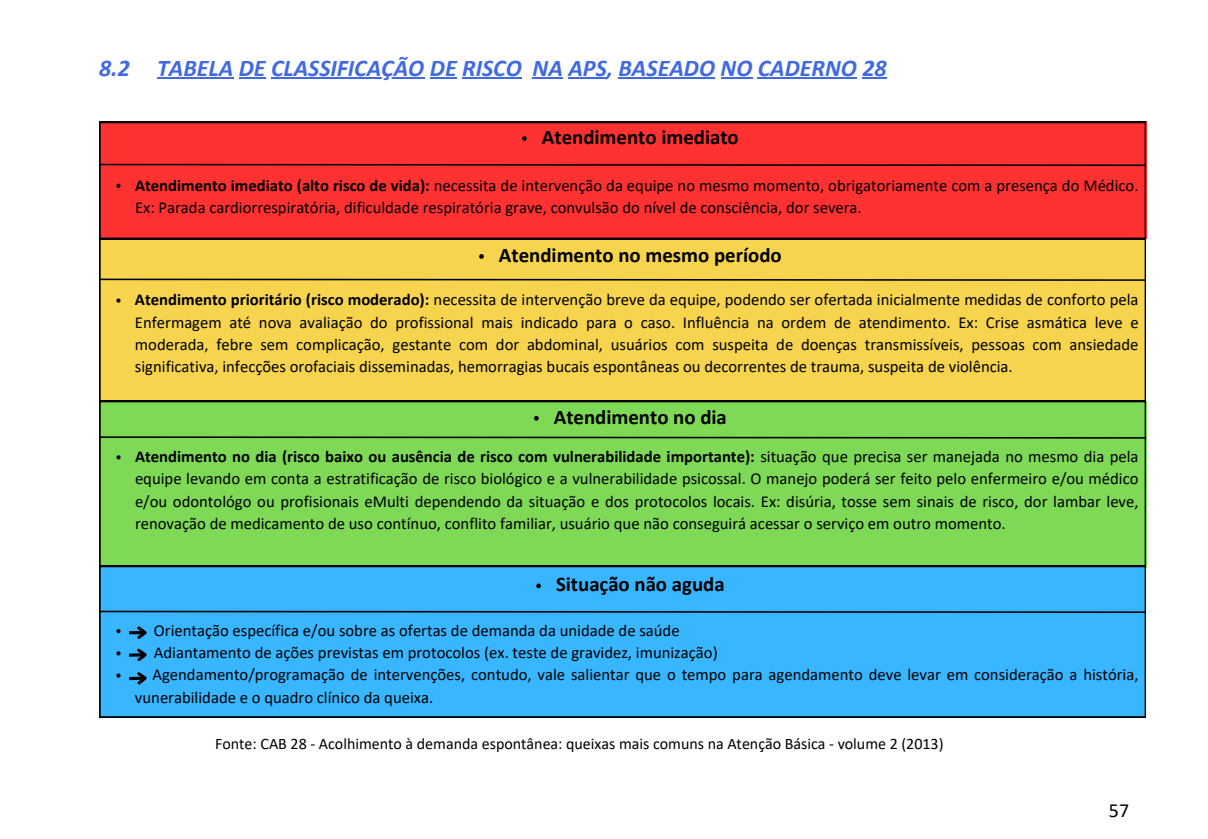
<style>
.page{position:relative;width:1208px;height:839px;background:#fff}
.page>*{position:absolute;margin:0;border:0;box-sizing:border-box;transform-origin:0 0}
.t1{font:italic 700 24px "Calibri";color:#4169e1}
.t2{font:700 20.8px "Calibri";color:#000}
.t3{font:20px "Calibri";color:#000}
.t4{font:16.6px/22.2px "Calibri";color:#000;text-align:justify}
.t5{font:16px "Calibri";color:#000}
.s1{font-weight:700}
</style>
<div class="page">
<hr style="left:157px;top:77px;width:76px;height:2px;background:#4169e1">
<hr style="left:239px;top:77px;width:27px;height:2px;background:#4169e1">
<hr style="left:271px;top:77px;width:153px;height:2px;background:#4169e1">
<hr style="left:430px;top:77px;width:27px;height:2px;background:#4169e1">
<hr style="left:462px;top:77px;width:60px;height:2px;background:#4169e1">
<hr style="left:532px;top:77px;width:31px;height:2px;background:#4169e1">
<hr style="left:568px;top:77px;width:39px;height:2px;background:#4169e1">
<hr style="left:618px;top:77px;width:97px;height:2px;background:#4169e1">
<hr style="left:720px;top:77px;width:32px;height:2px;background:#4169e1">
<hr style="left:758px;top:77px;width:99px;height:2px;background:#4169e1">
<hr style="left:862px;top:77px;width:24px;height:2px;background:#4169e1">
<div style="left:99px;top:239px;width:1046px;height:162px;background:#f6d44d"></div>
<div style="left:99px;top:122px;width:1046px;height:117px;background:#ff3131"></div>
<svg style="left:99px;top:163px;width:1048px;height:4px;background:#9a1d1d"></svg>
<svg style="left:99px;top:278px;width:1048px;height:4px;background:#95802e"></svg>
<svg style="left:522px;top:136px;width:5px;height:5px"></svg>
<svg style="left:116px;top:184px;width:5px;height:4px"></svg>
<svg style="left:116px;top:298px;width:5px;height:4px"></svg>
<svg style="left:479px;top:254px;width:5px;height:5px"></svg>
<div style="left:99px;top:401px;width:1046px;height:164px;background:#7ed957"></div>
<svg style="left:99px;top:435px;width:1048px;height:4px;background:#4c8334"></svg>
<svg style="left:116px;top:455px;width:5px;height:4px"></svg>
<svg style="left:534px;top:416px;width:4px;height:4px"></svg>
<div style="left:99px;top:565px;width:1046px;height:152px;background:#38b6ff"></div>
<svg style="left:116px;top:629px;width:5px;height:4px"></svg>
<svg style="left:116px;top:651px;width:5px;height:4px"></svg>
<svg style="left:116px;top:673px;width:5px;height:4px"></svg>
<svg style="left:536px;top:583px;width:5px;height:5px"></svg>
<svg style="left:99px;top:610px;width:1048px;height:3px;background:#1a5679"></svg>
<hr style="left:129px;top:631px;width:16px;height:3px;background:#000">
<hr style="left:129px;top:653px;width:16px;height:3px;background:#000">
<svg style="left:129px;top:676px;width:5px;height:4px"></svg>
<svg style="left:134px;top:623px;width:17px;height:64px"></svg>
<h1 class="t1" style="left:99px;top:58px;width:789px">8.2 TABELA DE CLASSIFICAÇÃO DE RISCO NA APS, BASEADO NO CADERNO 28</h1>
<p class="t2" style="left:542px;top:128px;width:198px">Atendimento imediato</p>
<p class="t4" style="left:135px;top:175px;width:1005px"><span class="s1">Atendimento imediato (alto risco de vida):</span> necessita de intervenção da equipe no mesmo momento, obrigatoriamente com a presença do Médico.<br>Ex: Parada cardiorrespiratória, dificuldade respiratória grave, convulsão do nível de consciência, dor severa.</p>
<p class="t2" style="left:499px;top:246px;width:284px">Atendimento no mesmo período</p>
<p class="t4" style="left:135px;top:290px;width:1005px"><span class="s1">Atendimento prioritário (risco moderado):</span> necessita de intervenção breve da equipe, podendo ser ofertada inicialmente medidas de conforto pela Enfermagem até nova avaliação do profissional mais indicado para o caso. Influência na ordem de atendimento. Ex: Crise asmática leve e moderada, febre sem complicação, gestante com dor abdominal, usuários com suspeita de doenças transmissíveis, pessoas com ansiedade significativa, infecções orofaciais disseminadas, hemorragias bucais espontâneas ou decorrentes de trauma, suspeita de violência.</p>
<p class="t2" style="left:554px;top:408px;width:175px">Atendimento no dia</p>
<p class="t4" style="left:135px;top:447px;width:1005px"><span class="s1">Atendimento no dia (risco baixo ou ausência de risco com vulnerabilidade importante):</span> situação que precisa ser manejada no mesmo dia pela equipe levando em conta a estratificação de risco biológico e a vulnerabilidade psicossal. O manejo poderá ser feito pelo enfermeiro e/ou médico e/ou odontológo ou profisionais eMulti dependendo da situação e dos protocolos locais. Ex: disúria, tosse sem sinais de risco, dor lambar leve, renovação de medicamento de uso contínuo, conflito familiar, usuário que não conseguirá acessar o serviço em outro momento.</p>
<p class="t2" style="left:556px;top:575px;width:170px">Situação não aguda</p>
<p class="t4" style="left:154px;top:620px;width:527px">Orientação específica e/ou sobre as ofertas de demanda da unidade de saúde</p>
<p class="t4" style="left:154px;top:643px;width:565px">Adiantamento de ações previstas em protocolos (ex. teste de gravidez, imunização)</p>
<p class="t4" style="left:152px;top:665px;width:987px">Agendamento/programação de intervenções, contudo, vale salientar que o tempo para agendamento deve levar em consideração a história,</p>
<p class="t4" style="left:135px;top:687px;width:300px">vunerabilidade e o quadro clínico da queixa.</p>
<p class="t5" style="left:215px;top:737px;width:730px">Fonte: CAB 28 - Acolhimento à demanda espontânea: queixas mais comuns na Atenção Básica - volume 2 (2013)</p>
<p class="t3" style="left:1108px;top:801px;width:22px">57</p>
</div>
